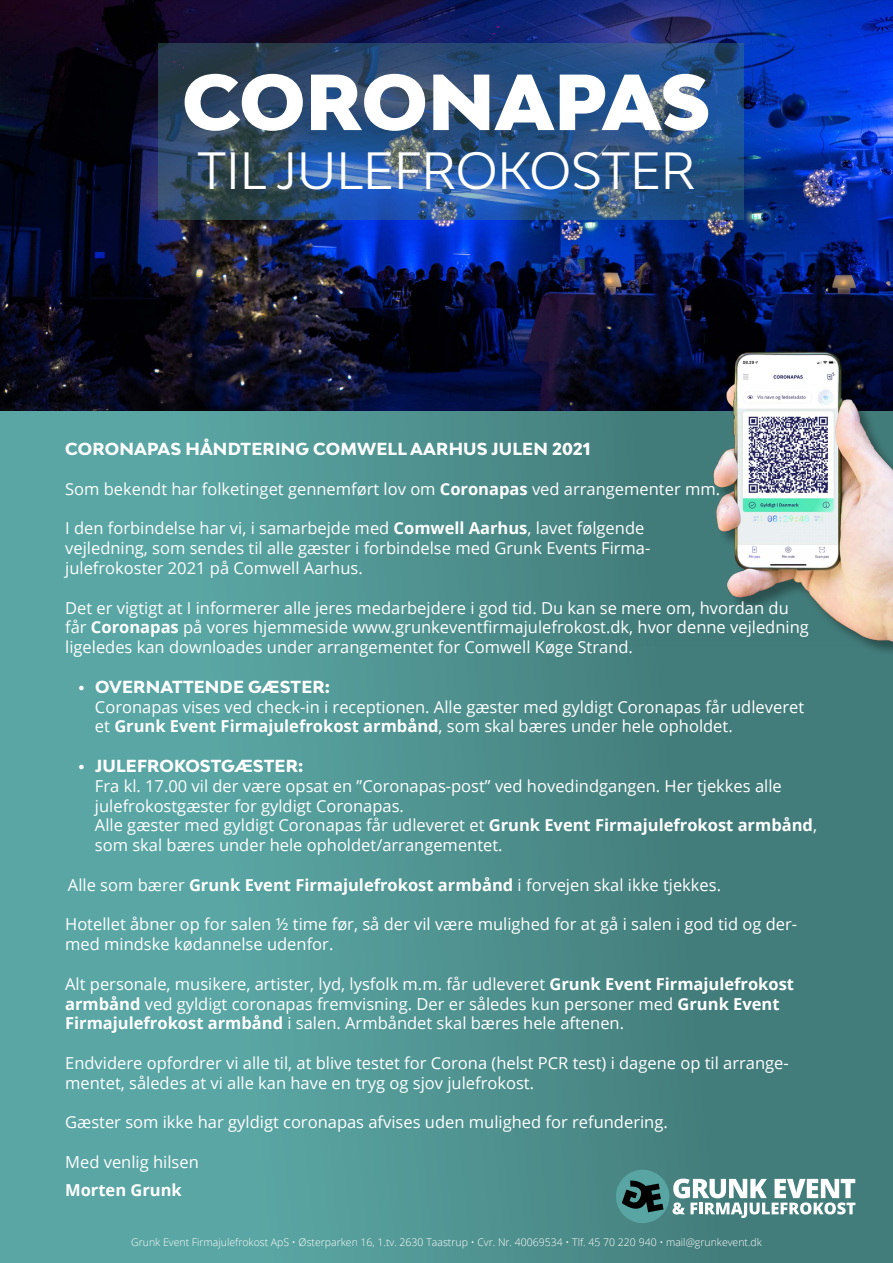
<style>
.page{position:relative;width:893px;height:1263px;background:#fff}
.page>*{position:absolute;margin:0;border:0;box-sizing:border-box;transform-origin:0 0}
.t1{font:900 75px "Bw Modelica";letter-spacing:-.005em;color:#fff}
.t2{font:49.5px "Bw Modelica";color:#fff}
.t3{font:16.5px/19.8px "Open Sans";color:#fff}
.t4{font:800 16.5px "Bw Modelica";letter-spacing:.01em;color:#fff}
.t5{font:700 16.5px "Open Sans";color:#fff}
.t6{font:300 10.5px "Open Sans";color:#fff}
.s1{font-weight:700}
</style>
<div class="page">
<img style="left:0;top:0;width:893px;height:411px">
<div style="left:0;top:411px;width:893px;height:852px;background:linear-gradient(to right,#5faeac,#3f7674)"></div>
<svg style="left:615px;top:1169px;width:240px;height:55px"></svg>
<div style="left:714px;top:352px;width:179px;height:311px;background:#437d7b"></div>
<img style="left:615px;top:306px;width:278px;height:340px">
<svg style="left:159px;top:43px;width:585px;height:177px;background:#2b4f7e"></svg>
<h1 class="t1" style="left:182px;top:54px;width:530px">CORONAPAS</h1>
<h2 class="t2" style="left:197px;top:139px;width:499px">TIL JULEFROKOSTER</h2>
<p class="t4" style="left:65px;top:438px;width:527px">CORONAPAS HÅNDTERING COMWELL AARHUS JULEN 2021</p>
<p class="t3" style="left:65px;top:478px;width:656px">Som bekendt har folketinget gennemført lov om <span class="s1">Coronapas</span> ved arrangementer mm.</p>
<p class="t3" style="left:65px;top:518px;width:587px">I den forbindelse har vi, i samarbejde med <span class="s1">Comwell Aarhus</span>, lavet følgende vejledning, som sendes til alle gæster i forbindelse med Grunk Events Firma&shy;julefrokoster 2021 på Comwell Aarhus.</p>
<p class="t3" style="left:65px;top:597px;width:745px">Det er vigtigt at I informerer alle jeres medarbejdere i god tid. Du kan se mere om, hvordan du får <span class="s1">Coronapas</span> på vores hjemmeside www.grunkeventfirmajulefrokost.dk, hvor denne vejledning ligeledes kan downloades under arrangementet for Comwell Køge Strand.</p>
<p class="t4" style="left:78px;top:676px;width:254px">• OVERNATTENDE GÆSTER:</p>
<p class="t3" style="left:95px;top:696px;width:711px">Coronapas vises ved check-in i receptionen. Alle gæster med gyldigt Coronapas får udleveret et <span class="s1">Grunk Event Firmajulefrokost armbånd</span>, som skal bæres under hele opholdet.</p>
<p class="t4" style="left:78px;top:755px;width:227px">• JULEFROKOSTGÆSTER:</p>
<p class="t3" style="left:95px;top:775px;width:724px">Fra kl. 17.00 vil der være opsat en ”Coronapas-post” ved hovedindgangen. Her tjekkes alle julefrokostgæster for gyldigt Coronapas.<br>Alle gæster med gyldigt Coronapas får udleveret et <span class="s1">Grunk Event Firmajulefrokost armbånd</span>, som skal bæres under hele opholdet/arrangementet.</p>
<p class="t3" style="left:68px;top:874px;width:655px">Alle som bærer <span class="s1">Grunk Event Firmajulefrokost armbånd</span> i forvejen skal ikke tjekkes.</p>
<p class="t3" style="left:65px;top:914px;width:733px">Hotellet åbner op for salen ½ time før, så der vil være mulighed for at gå i salen i god tid og der&shy;med mindske kødannelse udenfor.</p>
<p class="t3" style="left:65px;top:973px;width:730px">Alt personale, musikere, artister, lyd, lysfolk m.m. får udleveret <span class="s1">Grunk Event Firmajulefrokost armbånd</span> ved gyldigt coronapas fremvisning. Der er således kun personer med <span class="s1">Grunk Event<br>Firmajulefrokost armbånd</span> i salen. Armbåndet skal bæres hele aftenen.</p>
<p class="t3" style="left:65px;top:1053px;width:725px">Endvidere opfordrer vi alle til, at blive testet for Corona (helst PCR test) i dagene op til arrange&shy;mentet, således at vi alle kan have en tryg og sjov julefrokost.</p>
<p class="t3" style="left:65px;top:1112px;width:604px">Gæster som ikke har gyldigt coronapas afvises uden mulighed for refundering.</p>
<p class="t3" style="left:65px;top:1152px;width:135px">Med venlig hilsen</p>
<p class="t5" style="left:65px;top:1179px;width:118px">Morten Grunk</p>
<p class="t6" style="left:131px;top:1234px;width:632px">Grunk Event Firmajulefrokost ApS • Østerparken 16, 1.tv. 2630 Taastrup • Cvr. Nr. 40069534 • Tlf. 45 70 220 940 • mail@grunkevent.dk</p>
</div>
